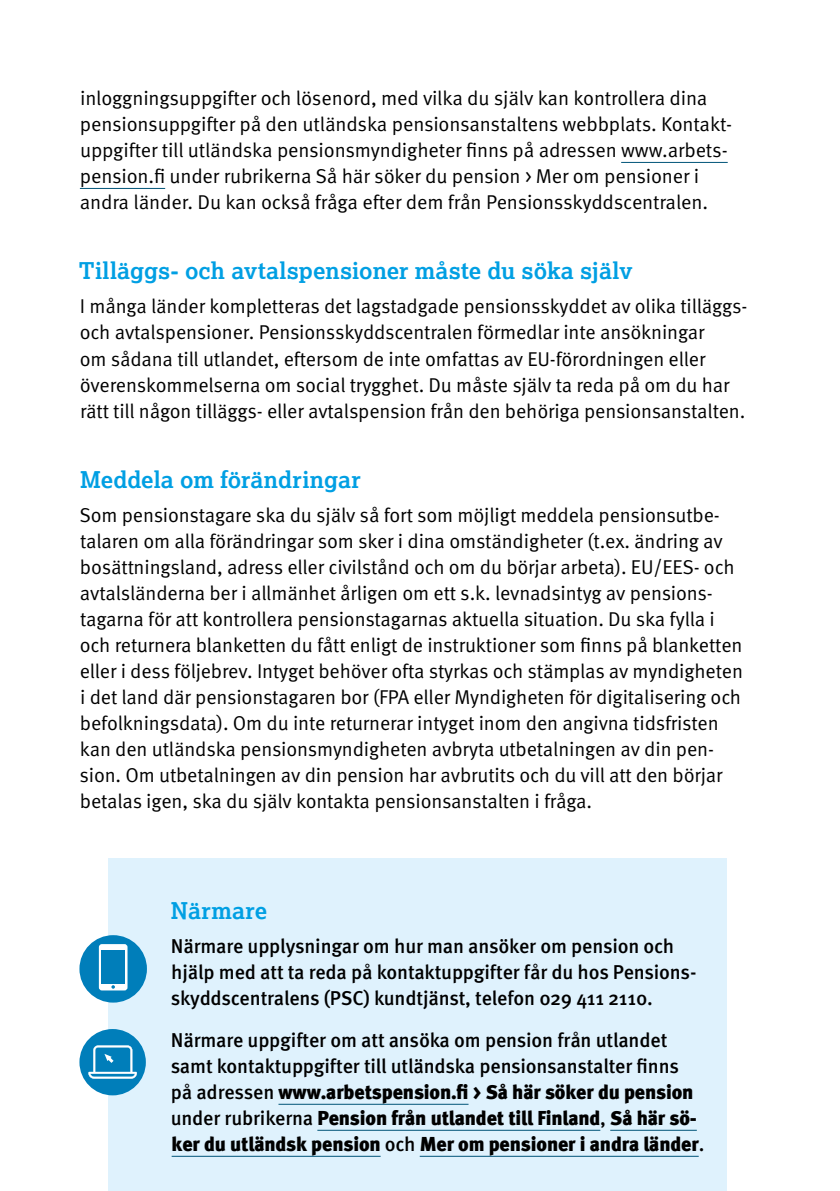
<style>
.page{position:relative;width:840px;height:1191px;background:#fff}
.page>*{position:absolute;margin:0;border:0;box-sizing:border-box;transform-origin:0 0}
.otsikko{font:700 23px "Lexia";letter-spacing:.005em;color:#009fe3}
.leipis{font:20px/26px "Meta OT";letter-spacing:-.01em;color:#000}
.leipis-2{font:500 20px/26px "Meta OT";letter-spacing:-.01em;color:#000}
.s1{font-family:"Meta";font-weight:900}
</style>
<div class="page">
<hr style="left:620px;top:162px;width:107px;height:1px;background:#005478">
<hr style="left:80px;top:188px;width:85px;height:1px;background:#005478">
<div style="left:108px;top:858px;width:618px;height:333px;background:#dff2fd"></div>
<div style="left:79px;top:935px;width:68px;height:67px;background:#007eba;border-radius:50%"></div>
<svg style="left:100px;top:945px;width:26px;height:44px"></svg>
<div style="left:99px;top:944px;width:28px;height:46px;border:2px solid #fff;border-radius:2px"></div>
<svg style="left:111px;top:985px;width:4px;height:3px"></svg>
<div style="left:101px;top:949px;width:24px;height:34px;background:#007eba"></div>
<div style="left:79px;top:1029px;width:67px;height:66px;background:#007eba;border-radius:50%"></div>
<svg style="left:88px;top:1045px;width:49px;height:33px"></svg>
<hr style="left:278px;top:1104px;width:190px;height:1px;background:#005478">
<hr style="left:317px;top:1130px;width:283px;height:1px;background:#005478">
<hr style="left:610px;top:1130px;width:86px;height:1px;background:#005478">
<hr style="left:171px;top:1156px;width:209px;height:1px;background:#005478">
<hr style="left:419px;top:1156px;width:279px;height:1px;background:#005478">
<p class="leipis" style="left:80px;top:86px;width:653px">inloggningsuppgifter och lösenord, med vilka du själv kan kontrollera dina pensionsuppgifter på den utländska pensionsanstaltens webbplats. Kontakt&shy;uppgifter till utländska pensionsmyndigheter finns på adressen www.arbets&shy;pension.fi under rubrikerna Så här söker du pension &gt; Mer om pensioner i andra länder. Du kan också fråga efter dem från Pensionsskyddscentralen.</p>
<h2 class="otsikko" style="left:79px;top:257px;width:555px">Tilläggs- och avtalspensioner måste du söka själv</h2>
<p class="leipis" style="left:80px;top:294px;width:668px">I många länder kompletteras det lagstadgade pensionsskyddet av olika tilläggs&shy;och avtalspensioner. Pensionsskyddscentralen förmedlar inte ansökningar<br>om sådana till utlandet, eftersom de inte omfattas av EU-förordningen eller överenskommelserna om social trygghet. Du måste själv ta reda på om du har rätt till någon tilläggs- eller avtalspension från den behöriga pensionsanstalten.</p>
<h2 class="otsikko" style="left:80px;top:465px;width:282px">Meddela om förändringar</h2>
<p class="leipis" style="left:79px;top:502px;width:664px">Som pensionstagare ska du själv så fort som möjligt meddela pensionsutbe&shy;talaren om alla förändringar som sker i dina omständigheter (t.ex. ändring av bosättningsland, adress eller civilstånd och om du börjar arbeta). EU/EES- och avtalsländerna ber i allmänhet årligen om ett s.k. levnadsintyg av pensions&shy;tagarna för att kontrollera pensionstagarnas aktuella situation. Du ska fylla i och returnera blanketten du fått enligt de instruktioner som finns på blanketten eller i dess följebrev. Intyget behöver ofta styrkas och stämplas av myndigheten i det land där pensionstagaren bor (FPA eller Myndigheten för digitalisering och befolkningsdata). Om du inte returnerar intyget inom den angivna tidsfristen kan den utländska pensionsmyndigheten avbryta utbetalningen av din pen&shy;sion. Om utbetalningen av din pension har avbrutits och du vill att den börjar betalas igen, ska du själv kontakta pensionsanstalten i fråga.</p>
<h2 class="otsikko" style="left:171px;top:896px;width:98px">Närmare</h2>
<p class="leipis-2" style="left:171px;top:933px;width:527px">Närmare upplysningar om hur man ansöker om pension och hjälp med att ta reda på kontaktuppgifter får du hos Pensions&shy;skyddscentralens (PSC) kundtjänst, telefon 029 411 2110.</p>
<p class="leipis-2" style="left:171px;top:1027px;width:535px">Närmare uppgifter om att ansöka om pension från utlandet samt kontaktuppgifter till utländska pensionsanstalter finns på adressen <span class="s1">www.arbetspension.fi &gt; Så här söker du pension </span>under rubrikerna <span class="s1">Pension från utlandet till Finland</span>, <span class="s1">Så här sö&shy;ker du utländsk pension</span> och <span class="s1">Mer om pensioner i andra länder</span>.</p>
</div>
